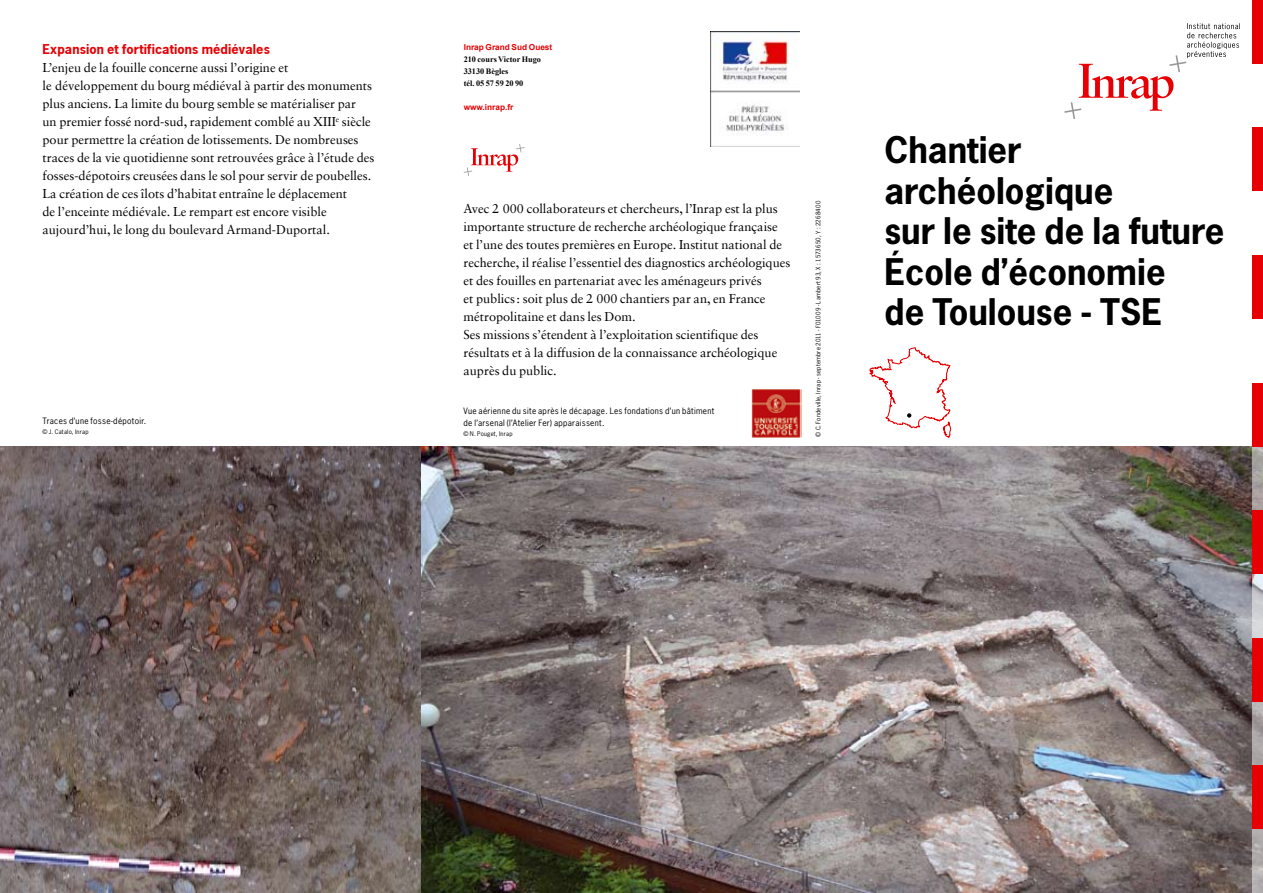
<style>
.page{position:relative;width:1263px;height:893px;background:#fff}
.page>*{position:absolute;margin:0;border:0;box-sizing:border-box;transform-origin:0 0}
.t1{font:700 34.5px/40.5px "News Gothic Std";color:#000}
.t2{font:12.75px/18px "Sabon";color:#000}
.t3{font:700 12.75px "News Gothic";letter-spacing:.01em;color:#e60004}
.t4{font:8.25px/12px "News Gothic Std";letter-spacing:.035em;color:#000}
.t5{font:700 8.25px/12px "Times New Roman";color:#000}
.t6{font:700 8.25px "Arial";color:#e60004}
.t7{font:6px "News Gothic Std";letter-spacing:.035em;color:#000}
</style>
<div class="page">
<img style="left:0;top:446px;width:1252px;height:447px">
<svg style="left:1252px;top:127px;width:11px;height:766px"></svg>
<div style="left:1252px;top:128px;width:11px;height:63px;background:#e60004"></div>
<div style="left:1252px;top:255px;width:11px;height:64px;background:#e60004"></div>
<div style="left:1252px;top:383px;width:11px;height:63px;background:#e60004"></div>
<div style="left:1252px;top:510px;width:11px;height:64px;background:#e60004"></div>
<div style="left:1252px;top:638px;width:11px;height:64px;background:#e60004"></div>
<div style="left:1252px;top:765px;width:11px;height:64px;background:#e60004"></div>
<div style="left:1252px;top:0;width:11px;height:64px;background:#e60004"></div>
<svg style="left:1064px;top:23px;width:176px;height:96px"></svg>
<svg style="left:869px;top:347px;width:82px;height:91px"></svg>
<svg style="left:464px;top:144px;width:61px;height:32px"></svg>
<img style="left:710px;top:32px;width:89px;height:114px">
<img style="left:751px;top:389px;width:50px;height:49px">
<p class="t3" style="left:43px;top:41px;width:229px">Expansion et fortifications médiévales</p>
<p class="t2" style="left:43px;top:58px;width:333px">L’enjeu de la fouille concerne aussi l’origine et<br>le développement du bourg médiéval à partir des monuments plus anciens. La limite du bourg semble se matérialiser par<br>un premier fossé nord-sud, rapidement comblé au XIII<sup>e</sup> siècle pour permettre la création de lotissements. De nombreuses traces de la vie quotidienne sont retrouvées grâce à l’étude des fosses-dépotoirs creusées dans le sol pour servir de poubelles.<br>La création de ces îlots d’habitat entraîne le déplacement<br>de l’enceinte médiévale. Le rempart est encore visible aujourd’hui, le long du boulevard Armand-Duportal.</p>
<p class="t4" style="left:43px;top:415px;width:105px">Traces d’une fosse-dépotoir.</p>
<p class="t7" style="left:43px;top:428px;width:48px">© J. Catalo, Inrap</p>
<p class="t6" style="left:464px;top:42px;width:90px">Inrap Grand Sud Ouest</p>
<p class="t5" style="left:464px;top:53px;width:79px">210 cours Victor Hugo<br>33130 Bègles<br>tél. 05 57 59 20 90</p>
<p class="t6" style="left:464px;top:102px;width:51px">www.inrap.fr</p>
<p class="t2" style="left:463px;top:199px;width:328px">Avec 2 000 collaborateurs et chercheurs, l’Inrap est la plus importante structure de recherche archéologique française et l’une des toutes premières en Europe. Institut national de recherche, il réalise l’essentiel des diagnostics archéologiques et des fouilles en partenariat avec les aménageurs privés<br>et publics: soit plus de 2 000 chantiers par an, en France métropolitaine et dans les Dom.<br>Ses missions s’étendent à l’exploitation scientifique des résultats et à la diffusion de la connaissance archéologique auprès du public.</p>
<p class="t4" style="left:463px;top:404px;width:252px">Vue aérienne du site après le décapage. Les fondations d’un bâtiment de l’arsenal (l’Atelier Fer) apparaissent.</p>
<p class="t7" style="left:463px;top:430px;width:51px">© N. Pouget, Inrap</p>
<p class="t7" style="left:814px;top:437px;width:238px;rotate:-90deg">© C. Fondeville, Inrap - septembre 2011 - F01009 - Lambert 93, X : 1573650, Y : 2268400</p>
<h1 class="t1" style="left:884px;top:130px;width:341px">Chantier archéologique<br>sur le site de la future<br>École d’économie<br>de Toulouse - TSE</h1>
</div>
